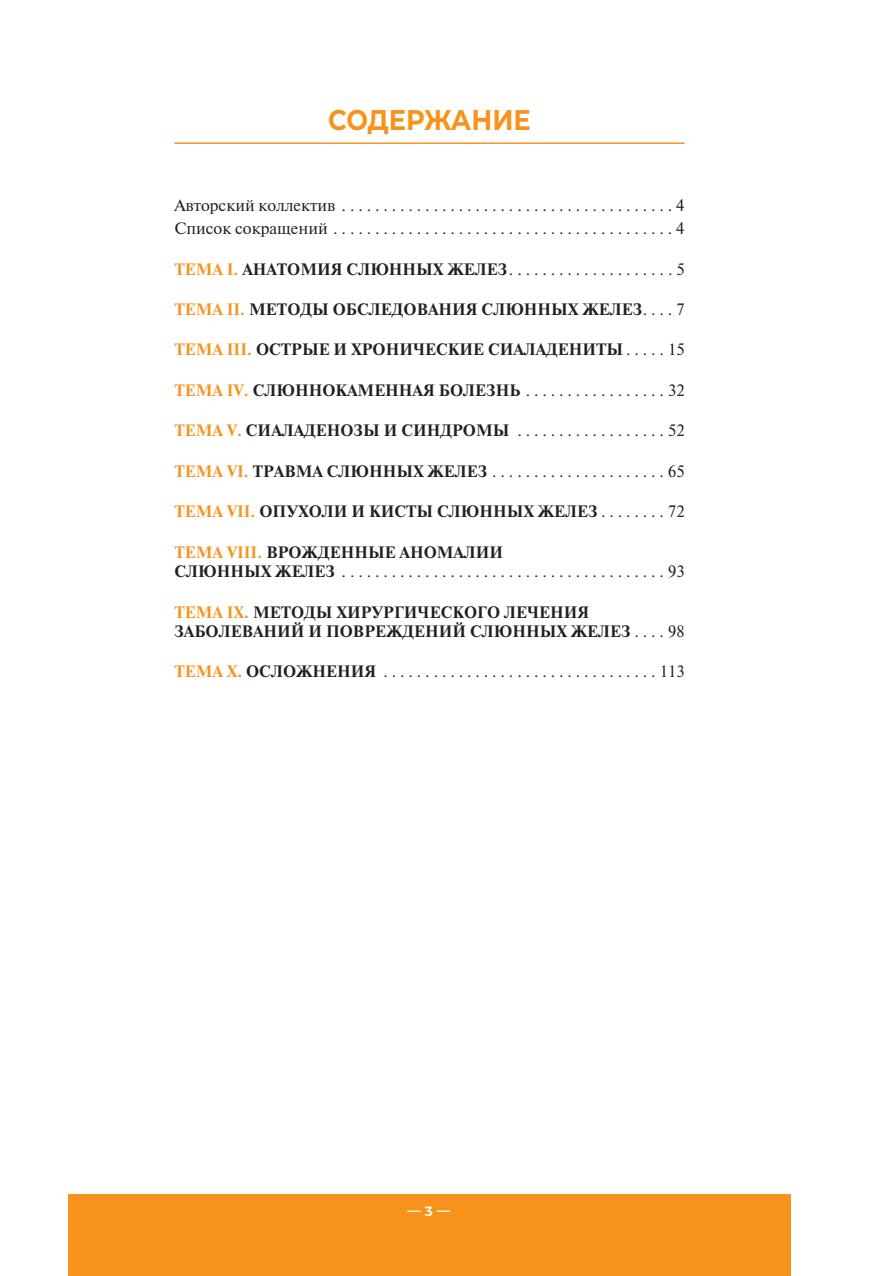
<style>
.page{position:relative;width:893px;height:1276px;background:#fff}
.page>*{position:absolute;margin:0;border:0;box-sizing:border-box;transform-origin:0 0}
.t1{font:700 28.5px "Montserrat";color:#f7931d;scale:.9 1}
.t2{font:16.5px/23.4px "Newton";color:#231f20}
.t3{font:700 16.5px/19.2px "Newton";letter-spacing:.01em;color:#231f20}
.t4{font:700 13.5px "Montserrat";color:#f6f9e5}
.s1{font-weight:700;color:#f7931d}
.s2{font-weight:700}
.s3{color:#f7931d}
.s4{font-weight:400}
</style>
<div class="page">
<div style="left:68px;top:1194px;width:723px;height:82px;background:#f7931d"></div>
<hr style="left:174px;top:142px;width:511px;height:2px;background:#f7931d">
<p class="t1" style="left:328px;top:108px;width:226px">СОДЕРЖАНИЕ</p>
<p class="t2" style="left:174px;top:194px;width:512px">Авторский коллектив . . . . . . . . . . . . . . . . . . . . . . . . . . . . . . . . . . . . . . . . 4<br>Список сокращений . . . . . . . . . . . . . . . . . . . . . . . . . . . . . . . . . . . . . . . . . 4</p>
<p class="t2" style="left:174px;top:258px;width:512px"><span class="s1">ТЕМА I.</span> <span class="s2">АНАТОМИЯ СЛЮННЫХ ЖЕЛЕЗ</span> . . . . . . . . . . . . . . . . . . . . 5</p>
<p class="t3" style="left:174px;top:301px;width:512px"><span class="s3">ТЕМА II.</span> МЕТОДЫ ОБСЛЕДОВАНИЯ СЛЮННЫХ ЖЕЛЕЗ <span class="s4">. . . . 7</span></p>
<p class="t3" style="left:174px;top:341px;width:512px"><span class="s3">ТЕМА III.</span> ОСТРЫЕ И ХРОНИЧЕСКИЕ СИАЛАДЕНИТЫ <span class="s4">. . . . . 15</span></p>
<p class="t3" style="left:174px;top:382px;width:512px"><span class="s3">ТЕМА IV.</span> СЛЮННОКАМЕННАЯ БОЛЕЗНЬ <span class="s4">. . . . . . . . . . . . . . . . . 32</span></p>
<p class="t3" style="left:174px;top:422px;width:512px"><span class="s3">ТЕМА V.</span> СИАЛАДЕНОЗЫ И СИНДРОМЫ <span class="s4">. . . . . . . . . . . . . . . . . . 52</span></p>
<p class="t2" style="left:174px;top:461px;width:512px"><span class="s1">ТЕМА VI.</span> <span class="s2">ТРАВМА СЛЮННЫХ ЖЕЛЕЗ</span> . . . . . . . . . . . . . . . . . . . . . 65</p>
<p class="t3" style="left:174px;top:503px;width:512px"><span class="s3">ТЕМА VII.</span> ОПУХОЛИ И КИСТЫ СЛЮННЫХ ЖЕЛЕЗ <span class="s4">. . . . . . . . 72</span></p>
<p class="t2" style="left:174px;top:544px;width:512px;line-height:19.2px"><span class="s1">ТЕМА VIII.</span> <span class="s2">ВРОЖДЕННЫЕ АНОМАЛИИ<br>СЛЮННЫХ ЖЕЛЕЗ</span> . . . . . . . . . . . . . . . . . . . . . . . . . . . . . . . . . . . . . . . 93</p>
<p class="t3" style="left:174px;top:603px;width:512px"><span class="s3">ТЕМА IX.</span> МЕТОДЫ ХИРУРГИЧЕСКОГО ЛЕЧЕНИЯ<br>ЗАБОЛЕВАНИЙ И ПОВРЕЖДЕНИЙ СЛЮННЫХ ЖЕЛЕЗ <span class="s4">. . . . 98</span></p>
<p class="t2" style="left:174px;top:661px;width:512px"><span class="s1">ТЕМА X.</span> <span class="s2">ОСЛОЖНЕНИЯ</span> . . . . . . . . . . . . . . . . . . . . . . . . . . . . . . . . . 113</p>
<p class="t4" style="left:408px;top:1206px;width:44px">— 3 —</p>
</div>
